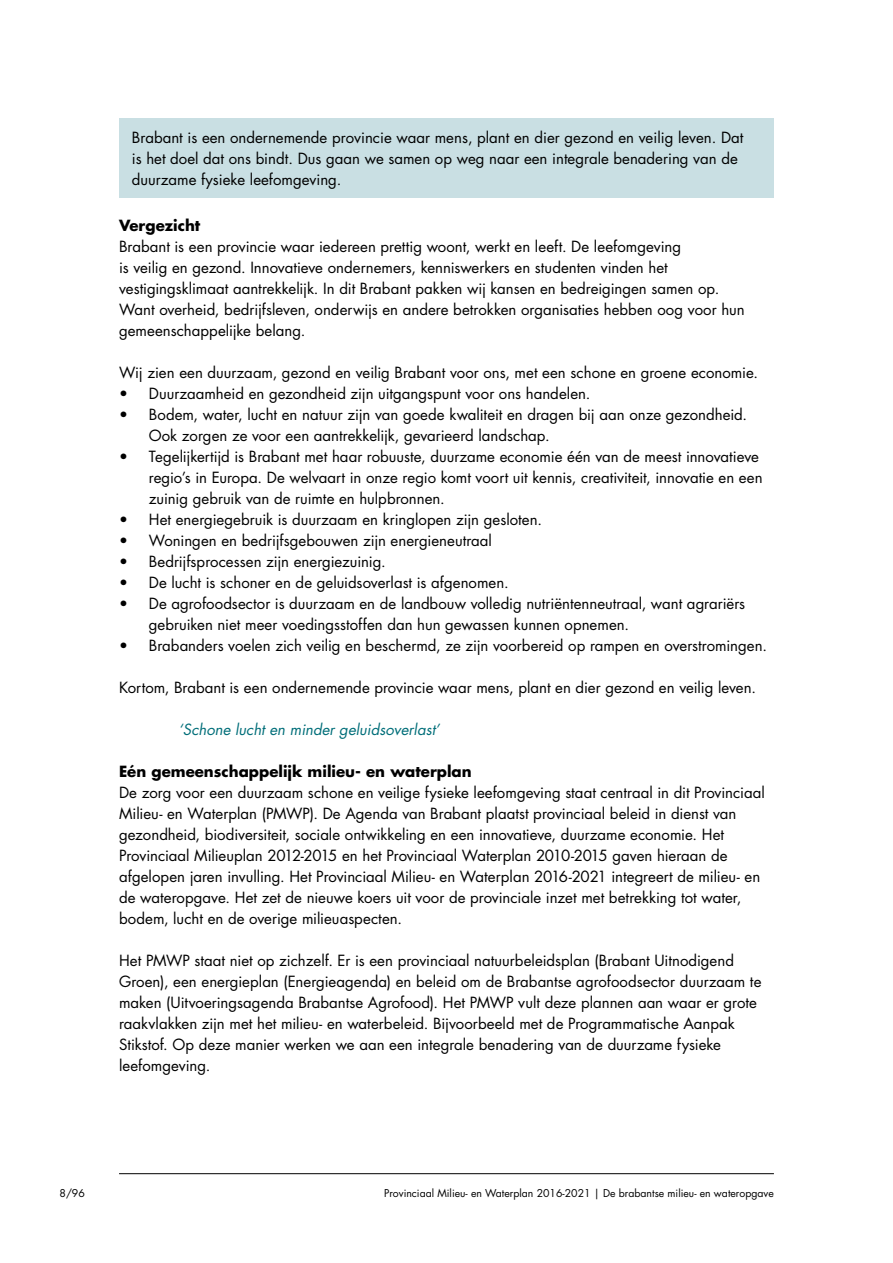
<style>
.page{position:relative;width:893px;height:1263px;background:#fff}
.page>*{position:absolute;margin:0;border:0;box-sizing:border-box;transform-origin:0 0}
.t1{font:15px/21px "Futura Std";color:#000}
.t2{font:700 15px "Futura Std";color:#000}
.t3{font:italic 15px "Futura Std";color:#006e79}
.t4{font:10.5px "Futura Std";color:#000}
</style>
<div class="page">
<hr style="left:119px;top:1173px;width:655px;height:1px;background:#000">
<div style="left:119px;top:118px;width:655px;height:80px;background:#c9dfe3"></div>
<p class="t1" style="left:132px;top:127px;width:613px">Brabant is een ondernemende provincie waar mens, plant en dier gezond en veilig leven. Dat is het doel dat ons bindt. Dus gaan we samen op weg naar een integrale benadering van de duurzame fysieke leefomgeving.</p>
<p class="t2" style="left:119px;top:216px;width:83px">Vergezicht</p>
<p class="t1" style="left:119px;top:236px;width:627px">Brabant is een provincie waar iedereen prettig woont, werkt en leeft. De leefomgeving<br>is veilig en gezond. Innovatieve ondernemers, kenniswerkers en studenten vinden het vestigingsklimaat aantrekkelijk. In dit Brabant pakken wij kansen en bedreigingen samen op.<br>Want overheid, bedrijfsleven, onderwijs en andere betrokken organisaties hebben oog voor hun gemeenschappelijke belang.</p>
<p class="t1" style="left:119px;top:362px;width:641px">Wij zien een duurzaam, gezond en veilig Brabant voor ons, met een schone en groene economie.</p>
<p class="t1" style="left:119px;top:383px;width:473px">• Duurzaamheid en gezondheid zijn uitgangspunt voor ons handelen.</p>
<p class="t1" style="left:149px;top:404px;width:600px;text-indent:-30px">• Bodem, water, lucht en natuur zijn van goede kwaliteit en dragen bij aan onze gezondheid.<br>Ook zorgen ze voor een aantrekkelijk, gevarieerd landschap.</p>
<p class="t1" style="left:149px;top:446px;width:615px;text-indent:-30px">• Tegelijkertijd is Brabant met haar robuuste, duurzame economie één van de meest innovatieve regio’s in Europa. De welvaart in onze regio komt voort uit kennis, creativiteit, innovatie en een zuinig gebruik van de ruimte en hulpbronnen.</p>
<p class="t1" style="left:119px;top:509px;width:424px">• Het energiegebruik is duurzaam en kringlopen zijn gesloten.</p>
<p class="t1" style="left:119px;top:530px;width:374px">• Woningen en bedrijfsgebouwen zijn energieneutraal</p>
<p class="t1" style="left:119px;top:551px;width:268px">• Bedrijfsprocessen zijn energiezuinig.</p>
<p class="t1" style="left:119px;top:572px;width:391px">• De lucht is schoner en de geluidsoverlast is afgenomen.</p>
<p class="t1" style="left:149px;top:593px;width:598px;text-indent:-30px">• De agrofoodsector is duurzaam en de landbouw volledig nutriëntenneutraal, want agrariërs gebruiken niet meer voedingsstoffen dan hun gewassen kunnen opnemen.</p>
<p class="t1" style="left:119px;top:635px;width:649px">• Brabanders voelen zich veilig en beschermd, ze zijn voorbereid op rampen en overstromingen.</p>
<p class="t1" style="left:119px;top:677px;width:638px">Kortom, Brabant is een ondernemende provincie waar mens, plant en dier gezond en veilig leven.</p>
<p class="t3" style="left:179px;top:720px;width:262px">‘Schone lucht en minder geluidsoverlast’</p>
<p class="t2" style="left:119px;top:762px;width:354px">Eén gemeenschappelijk milieu- en waterplan</p>
<p class="t1" style="left:119px;top:782px;width:647px">De zorg voor een duurzaam schone en veilige fysieke leefomgeving staat centraal in dit Provinciaal Milieu- en Waterplan (PMWP). De Agenda van Brabant plaatst provinciaal beleid in dienst van gezondheid, biodiversiteit, sociale ontwikkeling en een innovatieve, duurzame economie. Het Provinciaal Milieuplan 2012-2015 en het Provinciaal Waterplan 2010-2015 gaven hieraan de afgelopen jaren invulling. Het Provinciaal Milieu- en Waterplan 2016-2021 integreert de milieu- en de wateropgave. Het zet de nieuwe koers uit voor de provinciale inzet met betrekking tot water, bodem, lucht en de overige milieuaspecten.</p>
<p class="t1" style="left:119px;top:950px;width:644px">Het PMWP staat niet op zichzelf. Er is een provinciaal natuurbeleidsplan (Brabant Uitnodigend Groen), een energieplan (Energieagenda) en beleid om de Brabantse agrofoodsector duurzaam te maken (Uitvoeringsagenda Brabantse Agrofood). Het PMWP vult deze plannen aan waar er grote raakvlakken zijn met het milieu- en waterbeleid. Bijvoorbeeld met de Programmatische Aanpak Stikstof. Op deze manier werken we aan een integrale benadering van de duurzame fysieke leefomgeving.</p>
<p class="t4" style="left:60px;top:1187px;width:27px">8/96</p>
<p class="t4" style="left:384px;top:1187px;width:391px">Provinciaal Milieu- en Waterplan 2016-2021 | De brabantse milieu- en wateropgave</p>
</div>
